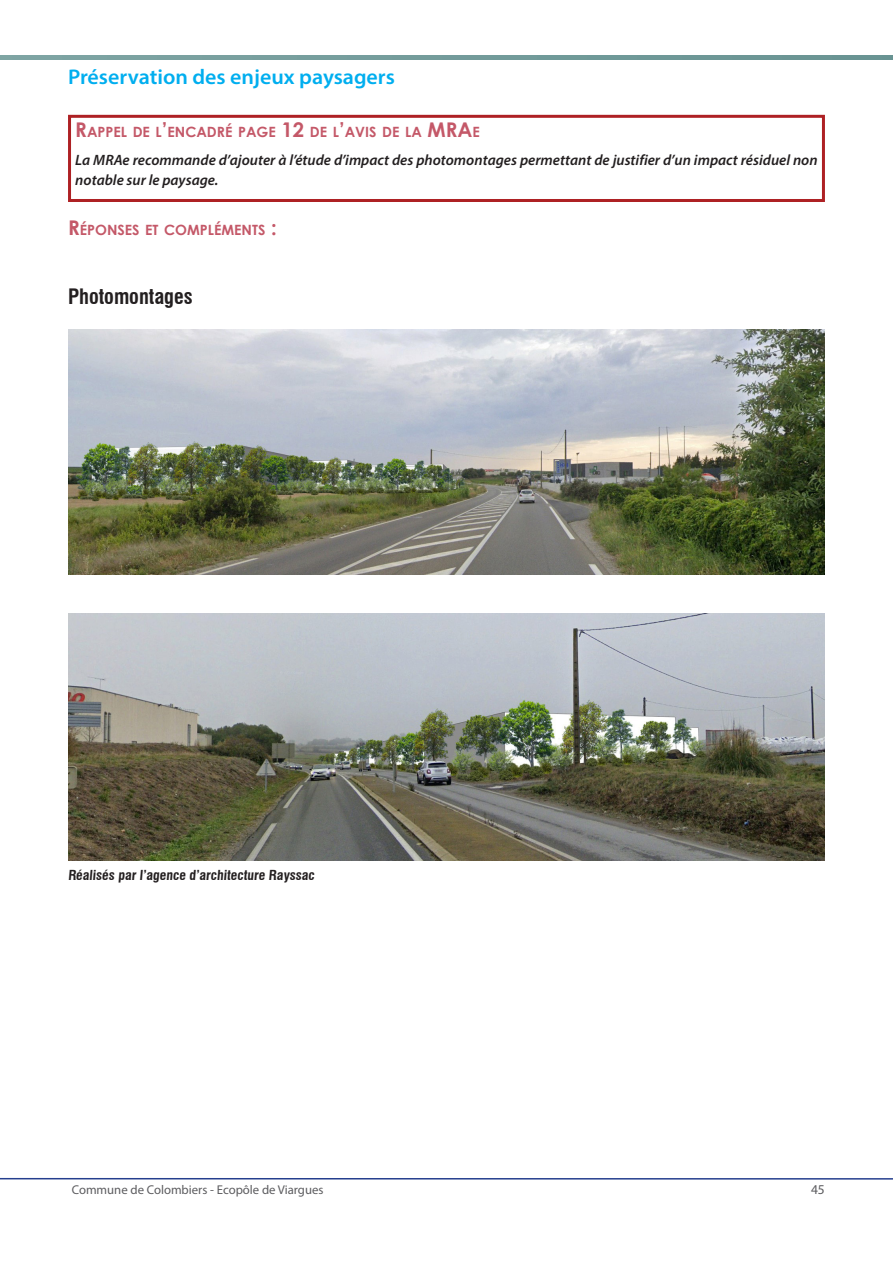
<style>
.page{position:relative;width:893px;height:1263px;background:#fff}
.page>*{position:absolute;margin:0;border:0;box-sizing:border-box;transform-origin:0 0}
.TITRE_3{font:600 21.3px "Myriad Pro";color:#00aeef}
.TITRE_4{font:700 condensed 20.85px "Swiss 721 BT";color:#231f20}
.corps_de_texte_1_italique_semi_gras{font:italic 600 15px/19.5px "Myriad Pro";color:#231f20}
.TITRE_encadre_reponse{font:700 14.1px "Century Gothic";color:#c45868}
.legende{font:700 condensed 13.5px "Swiss 721 BT";color:#231f20}
.t1{font:13.5px "Myriad Pro";color:#5c5c5f}
.t2{font:12.75px "Myriad Pro";color:#5c5c5f}
.s1{font-size:20.25px}
</style>
<div class="page">
<hr style="left:0;top:1178px;width:893px;height:2px;background:#253f8e">
<div style="left:0;top:55px;width:893px;height:5px;background:#739b9b"></div>
<div style="left:68px;top:115px;width:757px;height:87px;border:3px solid #ae2124"></div>
<img style="left:68px;top:329px;width:757px;height:245px">
<img style="left:68px;top:613px;width:757px;height:247px">
<p class="TITRE_3" style="left:68px;top:63px;width:328px">Préservation des enjeux paysagers</p>
<p class="TITRE_encadre_reponse" style="left:75px;top:121px;width:406px"><span class="s1">R</span>APPEL DE L<span class="s1">’</span>ENCADRÉ PAGE <span class="s1">12</span> DE L<span class="s1">’</span>AVIS DE LA <span class="s1">MRA</span>E</p>
<p class="corps_de_texte_1_italique_semi_gras" style="left:75px;top:150px;width:744px">La MRAe recommande d’ajouter à l’étude d’impact des photomontages permettant de justifier d’un impact résiduel non notable sur le paysage.</p>
<p class="TITRE_encadre_reponse" style="left:68px;top:219px;width:210px"><span class="s1">R</span>ÉPONSES ET COMPLÉMENTS <span class="s1">:</span></p>
<p class="TITRE_4" style="left:68px;top:284px;width:126px">Photomontages</p>
<p class="legende" style="left:68px;top:867px;width:249px">Réalisés par l’agence d’architecture Rayssac</p>
<p class="t2" style="left:72px;top:1182px;width:253px">Commune de Colombiers - Ecopôle de Viargues</p>
<p class="t1" style="left:811px;top:1181px;width:15px">45</p>
</div>
